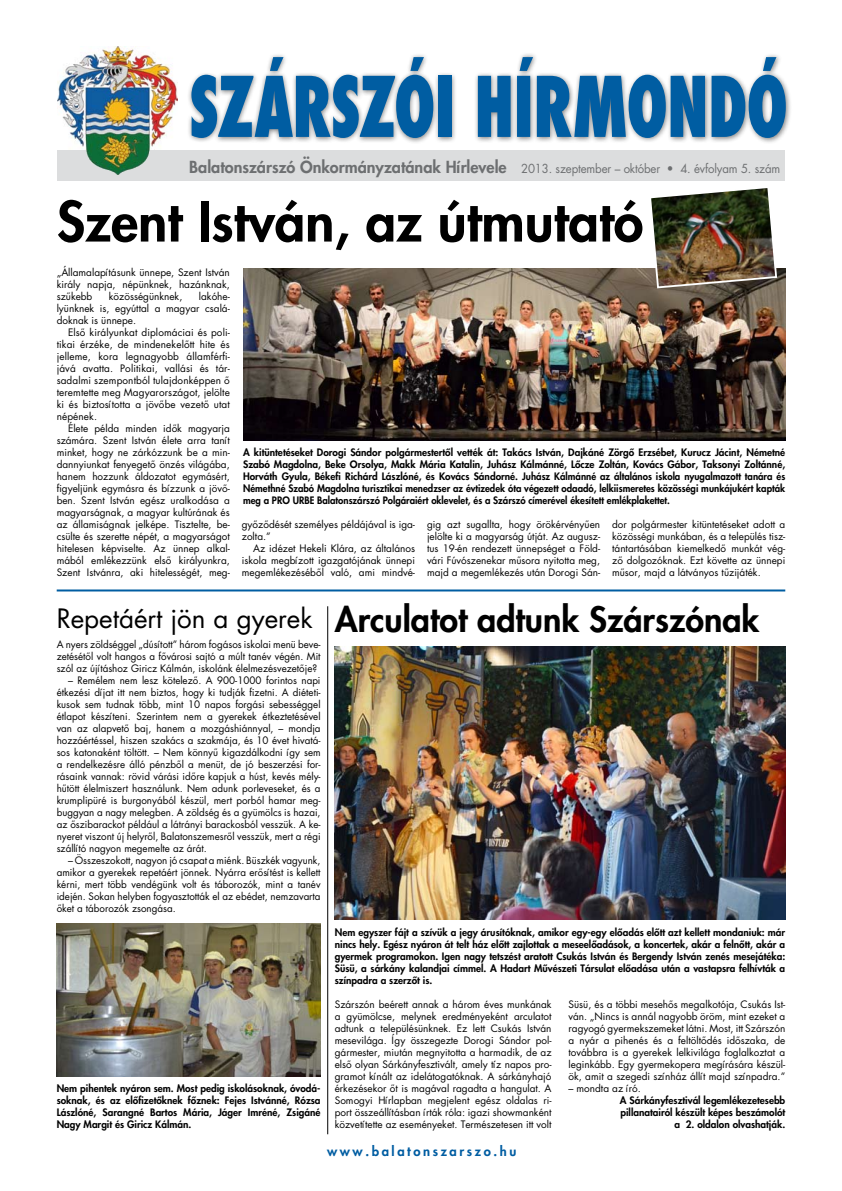
<style>
.page{position:relative;width:842px;height:1191px;background:#fff}
.page>*{position:absolute;margin:0;border:0;box-sizing:border-box;transform-origin:0 0}
.t1{font:800 condensed 81px "Futura";letter-spacing:-.01em;color:#005da2;scale:.8 1}
.t2{font:54px "MH Futura Heavy";color:#000}
.t3{font:34px "MH Futura Heavy";color:#000}
.t4{font:26px "MH Futura Book";color:#000}
.t5{font:13px "MH Futura Heavy";letter-spacing:.2em;color:#005da2}
.t6{font:12.1px "MH Futura Book";letter-spacing:-.01em;color:#6d6f71;scale:.94 1}
.t7{font:10px/12px "MH Futura Book";color:#000;text-align:justify}
.t8{font:10px/12px "MH Futura Heavy";color:#000;text-align:justify}
.s1{font-family:"MH Futura Heavy";font-size:16.2px}
</style>
<div class="page">
<div style="left:57px;top:150px;width:727px;height:31px;background:#dcddde"></div>
<div style="left:187px;top:52px;width:655px;height:127px;background:#000;opacity:.5"></div>
<img style="left:57px;top:46px;width:120px;height:129px">
<img style="left:335px;top:647px;width:450px;height:272px">
<img style="left:243px;top:268px;width:542px;height:173px">
<img style="left:648px;top:188px;width:130px;height:101px">
<img style="left:57px;top:923px;width:264px;height:153px">
<hr style="left:57px;top:589px;width:728px;height:2px;background:#005da2">
<hr style="left:327px;top:606px;width:1px;height:528px;background:#000">
<h1 class="t1" style="left:189px;top:52px;width:750px">SZÁRSZÓI HÍRMONDÓ</h1>
<p class="t6" style="left:189px;top:160px;width:630px"><span class="s1">Balatonszárszó Önkormányzatának Hírlevele</span> 2013. szeptember – október • 4. évfolyam 5. szám</p>
<h2 class="t2" style="left:57px;top:185px;width:588px">Szent István, az útmutató</h2>
<p class="t7" style="left:57px;top:266px;width:175px">„Államalapításunk ünnepe, Szent István király napja, népünknek, hazánknak, szûkebb</p>
<p class="t7" style="left:57px;top:290px;width:175px;text-indent:142px">lakóhe&shy;lyünknek is, egyúttal a magyar csalá&shy;doknak is ünnepe.</p>
<p class="t7" style="left:57px;top:326px;width:175px;text-indent:11px">Elsõ királyunkat diplomáciai és poli&shy;tikai érzéke, de mindenekelõtt hite és jelleme, kora legnagyobb államférfi&shy;jává avatta. Politikai, vallási és tár&shy;sadalmi szempontból tulajdonképpen õ teremtette meg Magyarországot, jelölte ki és biztosította a jövõbe vezetõ utat népének.</p>
<p class="t7" style="left:57px;top:422px;width:175px;text-indent:11px">Élete példa minden idõk magyarja számára. Szent István élete arra tanít minket, hogy ne zárkózzunk be a min&shy;dannyiunkat fenyegetõ önzés világába, hanem hozzunk áldozatot egymásért, figyeljünk egymásra és bízzunk a jövõ&shy;ben. Szent István egész uralkodása a magyarságnak, a magyar kultúrának és az államiságnak jelképe. Tisztelte, be&shy;csülte és szerette népét, a magyarságot hitelesen képviselte. Az ünnep alkal&shy;mából emlékezzünk elsõ királyunkra, Szent Istvánra, aki hitelességét, meg-</p>
<p class="t7" style="left:109px;top:290px;width:75px">közösségünknek,</p>
<p class="t8" style="left:243px;top:446px;width:544px">A kitüntetéseket Dorogi Sándor polgármestertõl vették át: Takács István, Dajkáné Zörgõ Erzsébet, Kurucz Jácint, Németné Szabó Magdolna, Beke Orsolya, Makk Mária Katalin, Juhász Kálmánné, Lõcze Zoltán, Kovács Gábor, Taksonyi Zoltánné, Horváth Gyula, Békefi Richárd Lászlóné, és Kovács Sándorné. Juhász Kálmánné az általános iskola nyugalmazott tanára és Némethné Szabó Magdolna turisztikai menedzser az évtizedek óta végezett odaadó, lelkiismeretes közösségi munkájukért kapták meg a PRO URBE Balatonszárszó Polgáraiért oklevelet, és a Szárszó címerével ékesített emlékplakettet.</p>
<p class="t7" style="left:242px;top:518px;width:175px">gyõzõdését személyes példájával is iga&shy;zolta.”</p>
<p class="t7" style="left:242px;top:542px;width:175px;text-indent:11px">Az idézet Hekeli Klára, az általános iskola megbízott igazgatójának ünnepi megemlékezésébõl való, ami mindvé-</p>
<p class="t7" style="left:427px;top:518px;width:175px">gig azt sugallta, hogy örökérvényûen jelölte ki a magyarság útját. Az augusz&shy;tus 19-én rendezett ünnepséget a Föld&shy;vári Fúvószenekar mûsora nyitotta meg, majd a megemlékezés után Dorogi Sán-</p>
<p class="t7" style="left:612px;top:518px;width:175px">dor polgármester kitüntetéseket adott a közösségi munkában, és a település tisz&shy;tántartásában kiemelkedõ munkát vég&shy;zõ dolgozóknak. Ezt követte az ünnepi mûsor, majd a látványos tûzijáték.</p>
<h3 class="t4" style="left:57px;top:601px;width:257px">Repetáért jön a gyerek</h3>
<p class="t7" style="left:57px;top:638px;width:265px">A nyers zöldséggel „dúsított” három fogásos iskolai menü beve&shy;zetésétõl volt hangos a fõvárosi sajtó a múlt tanév végén. Mit szól az újításhoz Giricz Kálmán, iskolánk élelmezésvezetõje?</p>
<p class="t7" style="left:57px;top:674px;width:265px;text-indent:11px">– Remélem nem lesz kötelezõ. A 900-1000 forintos napi étkezési díjat itt nem biztos, hogy ki tudják fizetni. A diéteti&shy;kusok sem tudnak több, mint 10 napos forgási sebességgel étlapot készíteni. Szerintem nem a gyerekek étkeztetésével van az alapvetõ baj, hanem a mozgáshiánnyal, – mondja hozzáértéssel, hiszen szakács a szakmája, és 10 évet hivatá&shy;sos katonaként töltött. – Nem könnyû kigazdálkodni így sem a rendelkezésre álló pénzbõl a menüt, de jó beszerzési for&shy;rásaink vannak: rövid várási idõre kapjuk a húst, kevés mély&shy;hûtött élelmiszert használunk. Nem adunk porleveseket, és a krumplipüré is burgonyából készül, mert porból hamar meg&shy;buggyan a nagy melegben. A zöldség és a gyümölcs is hazai, az õszibarackot például a látrányi barackosból vesszük. A ke&shy;nyeret viszont új helyrõl, Balatonszemesrõl vesszük, mert a régi szállító nagyon megemelte az árát.</p>
<p class="t7" style="left:57px;top:854px;width:265px;text-indent:11px">– Összeszokott, nagyon jó csapat a miénk. Büszkék vagyunk, amikor a gyerekek repetáért jönnek. Nyárra erõsítést is kellett kérni, mert több vendégünk volt és táborozók, mint a tanév idején. Sokan helyben fogyasztották el az ebédet, nemzavarta õket a táborozók zsongása.</p>
<p class="t8" style="left:57px;top:1082px;width:265px">Nem pihentek nyáron sem. Most pedig iskolásoknak, óvodá&shy;soknak, és az elõfizetõknek fõznek: Fejes Istvánné, Rózsa Lászlóné, Sarangné Bartos Mária, Jáger Imréné, Zsigáné Nagy Margit és Giricz Kálmán.</p>
<h3 class="t3" style="left:335px;top:597px;width:426px">Arculatot adtunk Szárszónak</h3>
<p class="t8" style="left:335px;top:926px;width:452px">Nem egyszer fájt a szívük a jegy árusítóknak, amikor egy-egy elõadás elõtt azt kellett mondaniuk: már nincs hely. Egész nyáron át telt ház elõtt zajlottak a meseelõadások, a koncertek, akár a felnõtt, akár a gyermek programokon. Igen nagy tetszést aratott Csukás István és Bergendy István zenés mesejátéka:<br>Süsü, a sárkány kalandjai címmel. A Hadart Mûvészeti Társulat elõadása után a vastapsra felhívták a színpadra a szerzõt is.</p>
<p class="t7" style="left:335px;top:998px;width:218px">Szárszón beérett annak a három éves munkának a gyümölcse, melynek eredményeként arculatot adtunk a településünknek. Ez lett Csukás István mesevilága. Így összegezte Dorogi Sándor pol&shy;gármester, miután megnyitotta a harmadik, de az elsõ olyan Sárkányfesztivált, amely tíz napos pro&shy;gramot kínált az idelátogatóknak. A sárkányhajó érkezésekor õt is magával ragadta a hangulat. A Somogyi Hírlapban megjelent egész oldalas ri&shy;port összeállításban írták róla: igazi showmanként közvetítette az eseményeket. Természetesen itt volt</p>
<p class="t7" style="left:568px;top:998px;width:218px">Süsü, és a többi mesehõs megalkotója, Csukás Ist&shy;ván. „Nincs is annál nagyobb öröm, mint ezeket a ragyogó gyermekszemeket látni. Most, itt Szárszón a nyár a pihenés és a feltöltõdés idõszaka, de továbbra is a gyerekek lelkivilága foglalkoztat a leginkább. Egy gyermekopera megírására készül&shy;ök, amit a szegedi színház állít majd színpadra.”</p>
<p class="t7" style="left:568px;top:1082px;width:74px">– mondta az író.</p>
<p class="t8" style="left:620px;top:1094px;width:167px;text-align:right">A Sárkányfesztivál legemlékezetesebb pillanatairól készült képes beszámolót a 2. oldalon olvashatják.</p>
<h3 class="t5" style="left:327px;top:1142px;width:191px">www.balatonszarszo.hu</h3>
</div>
